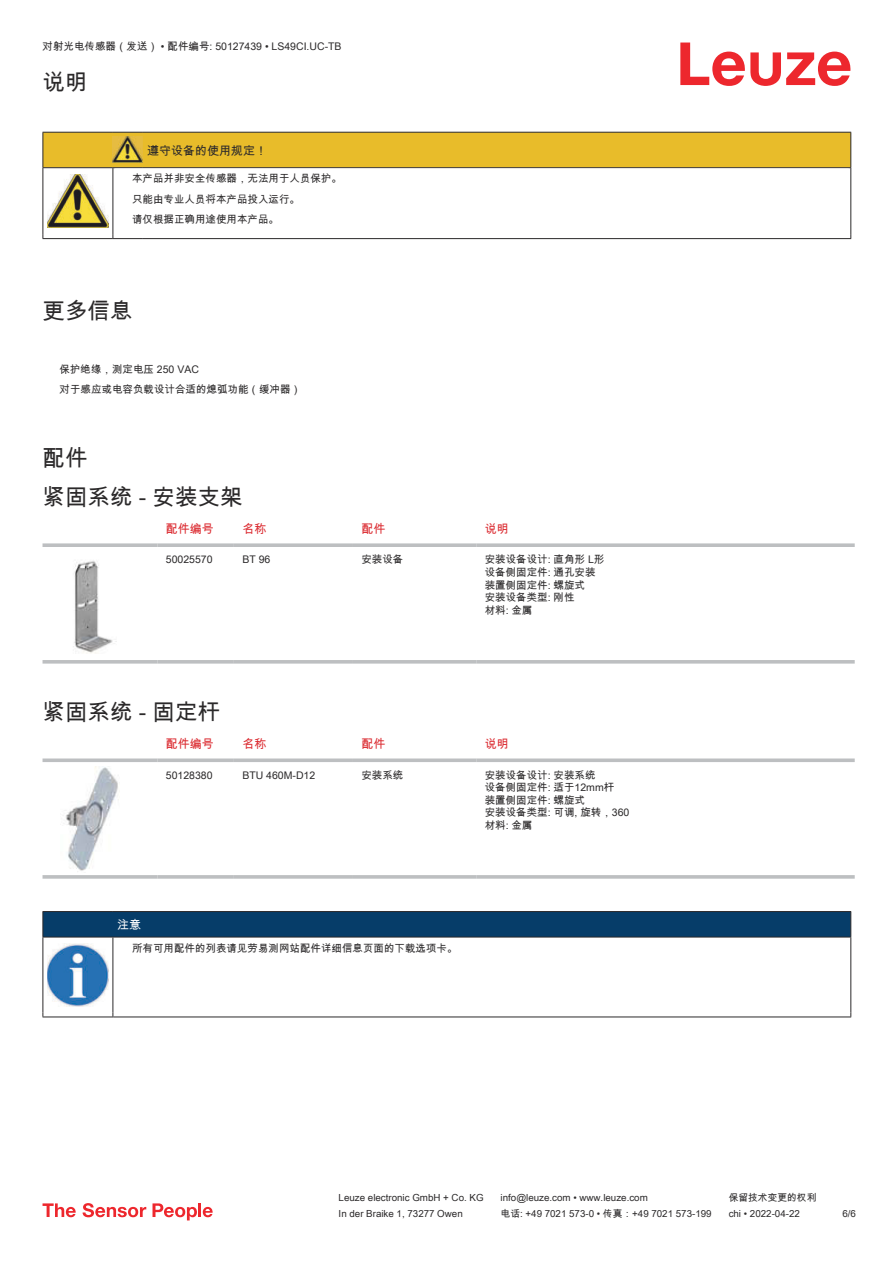
<style>
.page{position:relative;width:893px;height:1263px;background:#fff}
.page>*{position:absolute;margin:0;border:0;box-sizing:border-box;transform-origin:0 0}
.t1{font:22.5px/38.7px "Arial Unicode MS";color:#2b292a}
.t2{font:12px "Arial Unicode MS";color:#db2a30}
.t3{font:12px "Arial Unicode MS";color:#2b292a}
.t4{font:12px "Arial Unicode MS";color:#fff}
.t5{font:10.5px/12.6px "Arial Unicode MS";color:#2b292a}
.t6{font:9.75px "Arial Unicode MS";color:#2b292a}
</style>
<div class="page">
<svg style="left:680px;top:43px;width:170px;height:43px"></svg>
<svg style="left:43px;top:543px;width:114px;height:4px"></svg>
<svg style="left:157px;top:543px;width:77px;height:4px"></svg>
<svg style="left:234px;top:543px;width:119px;height:4px"></svg>
<svg style="left:353px;top:543px;width:123px;height:4px"></svg>
<svg style="left:476px;top:543px;width:379px;height:4px;background:#c3c5c7"></svg>
<svg style="left:43px;top:660px;width:114px;height:4px"></svg>
<svg style="left:157px;top:660px;width:77px;height:4px"></svg>
<svg style="left:234px;top:660px;width:119px;height:4px"></svg>
<svg style="left:353px;top:660px;width:123px;height:4px"></svg>
<svg style="left:476px;top:660px;width:379px;height:4px;background:#c3c5c7"></svg>
<img style="left:73px;top:560px;width:44px;height:93px">
<svg style="left:43px;top:758px;width:114px;height:4px"></svg>
<svg style="left:157px;top:758px;width:77px;height:4px"></svg>
<svg style="left:234px;top:758px;width:119px;height:4px"></svg>
<svg style="left:353px;top:758px;width:123px;height:4px"></svg>
<svg style="left:476px;top:758px;width:379px;height:4px;background:#c5c7c8"></svg>
<svg style="left:43px;top:875px;width:114px;height:4px"></svg>
<svg style="left:157px;top:875px;width:77px;height:4px"></svg>
<svg style="left:234px;top:875px;width:119px;height:4px"></svg>
<svg style="left:353px;top:875px;width:123px;height:4px"></svg>
<svg style="left:476px;top:875px;width:379px;height:4px;background:#c3c5c7"></svg>
<img style="left:65px;top:766px;width:54px;height:106px">
<hr style="left:43px;top:937px;width:70px;height:1px;background:#2b292a">
<svg style="left:43px;top:911px;width:808px;height:26px;background:#083c65"></svg>
<hr style="left:113px;top:937px;width:738px;height:1px;background:#2b292a">
<hr style="left:43px;top:937px;width:1px;height:75px;background:#2b292a">
<hr style="left:113px;top:937px;width:1px;height:75px;background:#2b292a">
<hr style="left:850px;top:937px;width:1px;height:75px;background:#2b292a">
<hr style="left:43px;top:1016px;width:70px;height:1px;background:#2b292a">
<hr style="left:113px;top:1016px;width:738px;height:1px;background:#2b292a">
<img style="left:47px;top:943px;width:61px;height:63px">
<svg style="left:43px;top:1203px;width:33px;height:14px"></svg>
<svg style="left:83px;top:1203px;width:63px;height:14px"></svg>
<svg style="left:153px;top:1203px;width:44px;height:17px"></svg>
<hr style="left:198px;top:1203px;width:3px;height:14px;background:#ed272d">
<svg style="left:203px;top:1207px;width:10px;height:10px"></svg>
<hr style="left:43px;top:238px;width:70px;height:1px;background:#2b292a">
<hr style="left:113px;top:238px;width:30px;height:1px;background:#2b292a">
<hr style="left:143px;top:238px;width:708px;height:1px;background:#2b292a">
<svg style="left:43px;top:132px;width:808px;height:106px"></svg>
<p class="t5" style="left:43px;top:40px;width:301px">对射光电传感器（发送） • 配件编号: 50127439 • LS49CI.UC-TB</p>
<h1 class="t1" style="left:43px;top:62px;width:46px">说明</h1>
<p class="t3" style="left:147px;top:142px;width:121px">遵守设备的使用规定！</p>
<p class="t5" style="left:132px;top:168px;width:211px;line-height:20.2px">本产品并非安全传感器，无法用于人员保护。只能由专业人员将本产品投入运行。<br>请仅根据正确用途使用本产品。</p>
<h1 class="t1" style="left:43px;top:291px;width:91px">更多信息</h1>
<p class="t5" style="left:60px;top:359px;width:243px;line-height:20.2px">保护绝缘，测定电压 250 VAC<br>对于感应或电容负载设计合适的熄弧功能（缓冲器）</p>
<h1 class="t1" style="left:43px;top:439px;width:202px">配件<br>紧固系统 - 安装支架</h1>
<p class="t2" style="left:166px;top:520px;width:49px">配件编号</p>
<p class="t2" style="left:242px;top:520px;width:25px">名称</p>
<p class="t2" style="left:361px;top:520px;width:25px">配件</p>
<p class="t2" style="left:485px;top:520px;width:25px">说明</p>
<p class="t5" style="left:166px;top:553px;width:48px">50025570</p>
<p class="t5" style="left:242px;top:553px;width:30px">BT 96</p>
<p class="t5" style="left:361px;top:553px;width:43px">安装设备</p>
<p class="t5" style="left:485px;top:553px;width:121px">安装设备设计: 直角形 L形设备侧固定件: 通孔安装装置侧固定件: 螺旋式<br>安装设备类型: 刚性<br>材料: 金属</p>
<h1 class="t1" style="left:43px;top:692px;width:179px">紧固系统 - 固定杆</h1>
<p class="t2" style="left:166px;top:735px;width:49px">配件编号</p>
<p class="t2" style="left:242px;top:735px;width:25px">名称</p>
<p class="t2" style="left:361px;top:735px;width:25px">配件</p>
<p class="t2" style="left:485px;top:735px;width:25px">说明</p>
<p class="t5" style="left:166px;top:768px;width:48px">50128380</p>
<p class="t5" style="left:242px;top:768px;width:74px">BTU 460M-D12</p>
<p class="t5" style="left:361px;top:768px;width:43px">安装系统</p>
<p class="t5" style="left:485px;top:768px;width:146px">安装设备设计: 安装系统<br>设备侧固定件: 适于12mm杆<br>装置侧固定件: 螺旋式<br>安装设备类型: 可调, 旋转，360材料: 金属</p>
<p class="t4" style="left:117px;top:916px;width:25px">注意</p>
<p class="t5" style="left:132px;top:941px;width:327px">所有可用配件的列表请见劳易测网站配件详细信息页面的下载选项卡。</p>
<p class="t6" style="left:339px;top:1191px;width:146px">Leuze electronic GmbH + Co. KG</p>
<p class="t6" style="left:501px;top:1191px;width:149px">info@leuze.com • www.leuze.com</p>
<p class="t6" style="left:729px;top:1191px;width:89px">保留技术变更的权利</p>
<p class="t6" style="left:339px;top:1206px;width:126px">In der Braike 1, 73277 Owen</p>
<p class="t6" style="left:501px;top:1206px;width:212px">电话: +49 7021 573-0 • 传真：+49 7021 573-199</p>
<p class="t6" style="left:729px;top:1206px;width:73px">chi • 2022-04-22</p>
<p class="t6" style="left:842px;top:1206px;width:15px">6 /6</p>
</div>
